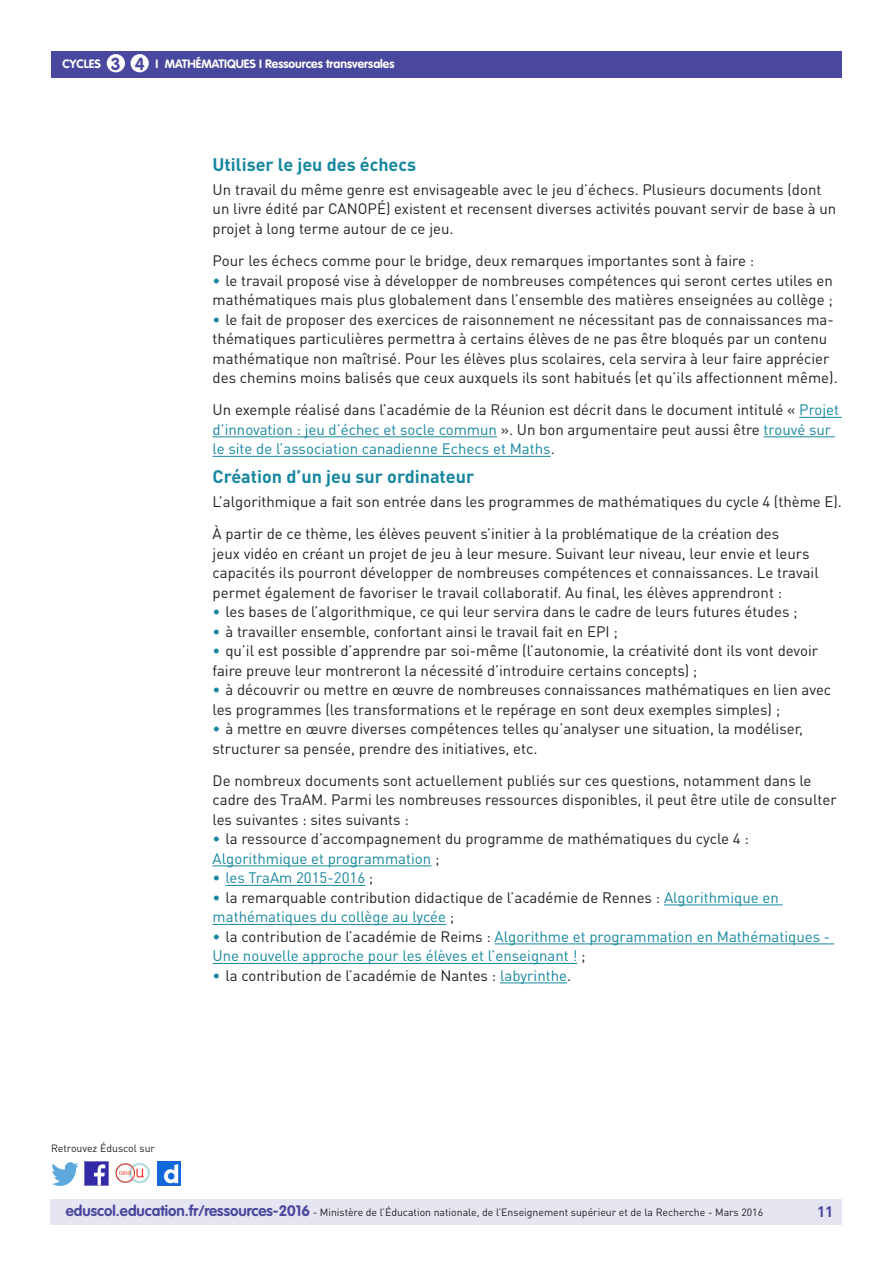
<style>
.page{position:relative;width:893px;height:1263px;background:#fff}
.page>*{position:absolute;margin:0;border:0;box-sizing:border-box;transform-origin:0 0}
._04_Titre_de_niveau{font:700 18px "DIN Pro";color:#16879f}
.t1{font:700 17.25px "VAG Rounded Std";color:#4a489e}
._08_Liste_à_puces_ni{font:15px/19.5px "DIN Pro";color:#231f20}
._06_Texte_courant{font:15px/19.5px "DIN Pro";color:#231f20}
._08_Liste_à_puces_ni-2{font:15px/19.5px "DIN Pro";color:#16879f}
.t2{font:700 15px "DIN Pro";color:#4a489e}
.t3{font:700 12px "VAG Rounded Std";color:#fff}
.t4{font:10.5px "DIN Pro";color:#231f20}
.s1{color:#16879f}
.s2{color:#231f20}
.s3{font-family:"VAG Rounded Std";font-weight:700;font-size:15px;color:#4a489e}
</style>
<div class="page">
<div style="left:50px;top:1199px;width:791px;height:26px;background:#e6e5f2"></div>
<div style="left:51px;top:51px;width:791px;height:27px;background:#4a489e"></div>
<div style="left:107px;top:54px;width:18px;height:18px;background:#fff;border-radius:50%"></div>
<div style="left:131px;top:54px;width:18px;height:18px;background:#fff;border-radius:50%"></div>
<img style="left:85px;top:1162px;width:23px;height:23px">
<img style="left:51px;top:1163px;width:28px;height:22px">
<img style="left:158px;top:1162px;width:22px;height:23px">
<img style="left:115px;top:1163px;width:35px;height:21px">
<hr style="left:799px;top:417px;width:43px;height:1px;background:#16879f">
<hr style="left:213px;top:436px;width:284px;height:1px;background:#16879f">
<hr style="left:764px;top:436px;width:71px;height:1px;background:#16879f">
<hr style="left:213px;top:456px;width:338px;height:1px;background:#16879f">
<hr style="left:213px;top:865px;width:218px;height:1px;background:#16879f">
<hr style="left:225px;top:885px;width:140px;height:1px;background:#16879f">
<hr style="left:664px;top:904px;width:119px;height:1px;background:#16879f">
<hr style="left:213px;top:924px;width:233px;height:1px;background:#16879f">
<hr style="left:495px;top:943px;width:339px;height:1px;background:#16879f">
<hr style="left:213px;top:963px;width:364px;height:1px;background:#16879f">
<hr style="left:500px;top:982px;width:67px;height:1px;background:#16879f">
<p class="t3" style="left:63px;top:57px;width:40px">CYCLES</p>
<p class="t3" style="left:156px;top:57px;width:240px">I MATHÉMATIQUES I Ressources transversales</p>
<p class="t1" style="left:111px;top:53px;width:35px">3 4</p>
<p class="_04_Titre_de_niveau" style="left:213px;top:153px;width:205px">Utiliser le jeu des échecs</p>
<p class="_06_Texte_courant" style="left:213px;top:179px;width:625px">Un travail du même genre est envisageable avec le jeu d’échecs. Plusieurs documents (dont un livre édité par CANOPÉ) existent et recensent diverses activités pouvant servir de base à un projet à long terme autour de ce jeu.</p>
<p class="_06_Texte_courant" style="left:213px;top:251px;width:543px">Pour les échecs comme pour le bridge, deux remarques importantes sont à faire :</p>
<p class="_08_Liste_à_puces_ni" style="left:213px;top:270px;width:622px"><span class="s1">•</span> le travail proposé vise à développer de nombreuses compétences qui seront certes utiles en mathématiques mais plus globalement dans l’ensemble des matières enseignées au collège ;</p>
<p class="_08_Liste_à_puces_ni" style="left:213px;top:309px;width:627px"><span class="s1">•</span> le fait de proposer des exercices de raisonnement ne nécessitant pas de connaissances ma&shy;thématiques particulières permettra à certains élèves de ne pas être bloqués par un contenu mathématique non maîtrisé. Pour les élèves plus scolaires, cela servira à leur faire apprécier des chemins moins balisés que ceux auxquels ils sont habitués (et qu’ils affectionnent même).</p>
<p class="_06_Texte_courant" style="left:213px;top:400px;width:628px">Un exemple réalisé dans l’académie de la Réunion est décrit dans le document intitulé « <span class="s1">Projet d’innovation : jeu d’échec et socle commun</span> ». Un bon argumentaire peut aussi être <span class="s1">trouvé sur le site de l’association canadienne Echecs et Maths</span>.</p>
<p class="_04_Titre_de_niveau" style="left:213px;top:465px;width:263px">Création d’un jeu sur ordinateur</p>
<p class="_06_Texte_courant" style="left:213px;top:491px;width:631px">L’algorithmique a fait son entrée dans les programmes de mathématiques du cycle 4 (thème E).</p>
<p class="_06_Texte_courant" style="left:213px;top:524px;width:608px">À partir de ce thème, les élèves peuvent s’initier à la problématique de la création des<br>jeux vidéo en créant un projet de jeu à leur mesure. Suivant leur niveau, leur envie et leurs capacités ils pourront développer de nombreuses compétences et connaissances. Le travail permet également de favoriser le travail collaboratif. Au final, les élèves apprendront :</p>
<p class="_08_Liste_à_puces_ni" style="left:213px;top:602px;width:587px"><span class="s1">•</span> les bases de l’algorithmique, ce qui leur servira dans le cadre de leurs futures études ;</p>
<p class="_08_Liste_à_puces_ni" style="left:213px;top:621px;width:407px"><span class="s1">•</span> à travailler ensemble, confortant ainsi le travail fait en EPI ;</p>
<p class="_08_Liste_à_puces_ni" style="left:213px;top:641px;width:607px"><span class="s1">•</span> qu’il est possible d’apprendre par soi-même (l’autonomie, la créativité dont ils vont devoir faire preuve leur montreront la nécessité d’introduire certains concepts) ;</p>
<p class="_08_Liste_à_puces_ni" style="left:213px;top:680px;width:620px"><span class="s1">•</span> à découvrir ou mettre en œuvre de nombreuses connaissances mathématiques en lien avec les programmes (les transformations et le repérage en sont deux exemples simples) ;</p>
<p class="_08_Liste_à_puces_ni" style="left:213px;top:719px;width:592px"><span class="s1">•</span> à mettre en œuvre diverses compétences telles qu’analyser une situation, la modéliser, structurer sa pensée, prendre des initiatives, etc.</p>
<p class="_06_Texte_courant" style="left:213px;top:770px;width:625px">De nombreux documents sont actuellement publiés sur ces questions, notamment dans le cadre des TraAM. Parmi les nombreuses ressources disponibles, il peut être utile de consulter les suivantes : sites suivants :</p>
<p class="_08_Liste_à_puces_ni" style="left:213px;top:829px;width:538px"><span class="s1">•</span> la ressource d’accompagnement du programme de mathématiques du cycle 4 :<br><span class="s1">Algorithmique et programmation</span> ;</p>
<p class="_08_Liste_à_puces_ni-2" style="left:213px;top:868px;width:162px">• les TraAm 2015-2016 <span class="s2">;</span></p>
<p class="_08_Liste_à_puces_ni" style="left:213px;top:887px;width:568px"><span class="s1">•</span> la remarquable contribution didactique de l’académie de Rennes : <span class="s1">Algorithmique en mathématiques du collège au lycée</span> ;</p>
<p class="_08_Liste_à_puces_ni-2" style="left:213px;top:926px;width:619px">• <span class="s2">la contribution de l’académie de Reims :</span> Algorithme et programmation en Mathématiques -<br>Une nouvelle approche pour les élèves et l’enseignant ! <span class="s2">;</span></p>
<p class="_08_Liste_à_puces_ni" style="left:213px;top:965px;width:360px"><span class="s1">•</span> la contribution de l’académie de Nantes : <span class="s1">labyrinthe</span>.</p>
<p class="t4" style="left:51px;top:1141px;width:106px">Retrouvez Éduscol sur</p>
<p class="t4" style="left:66px;top:1205px;width:699px"><span class="s3">eduscol.education.fr/ressources-2016</span> - Ministère de l’Éducation nationale, de l’Enseignement supérieur et de la Recherche - Mars 2016</p>
<p class="t2" style="left:817px;top:1201px;width:18px">11</p>
</div>
